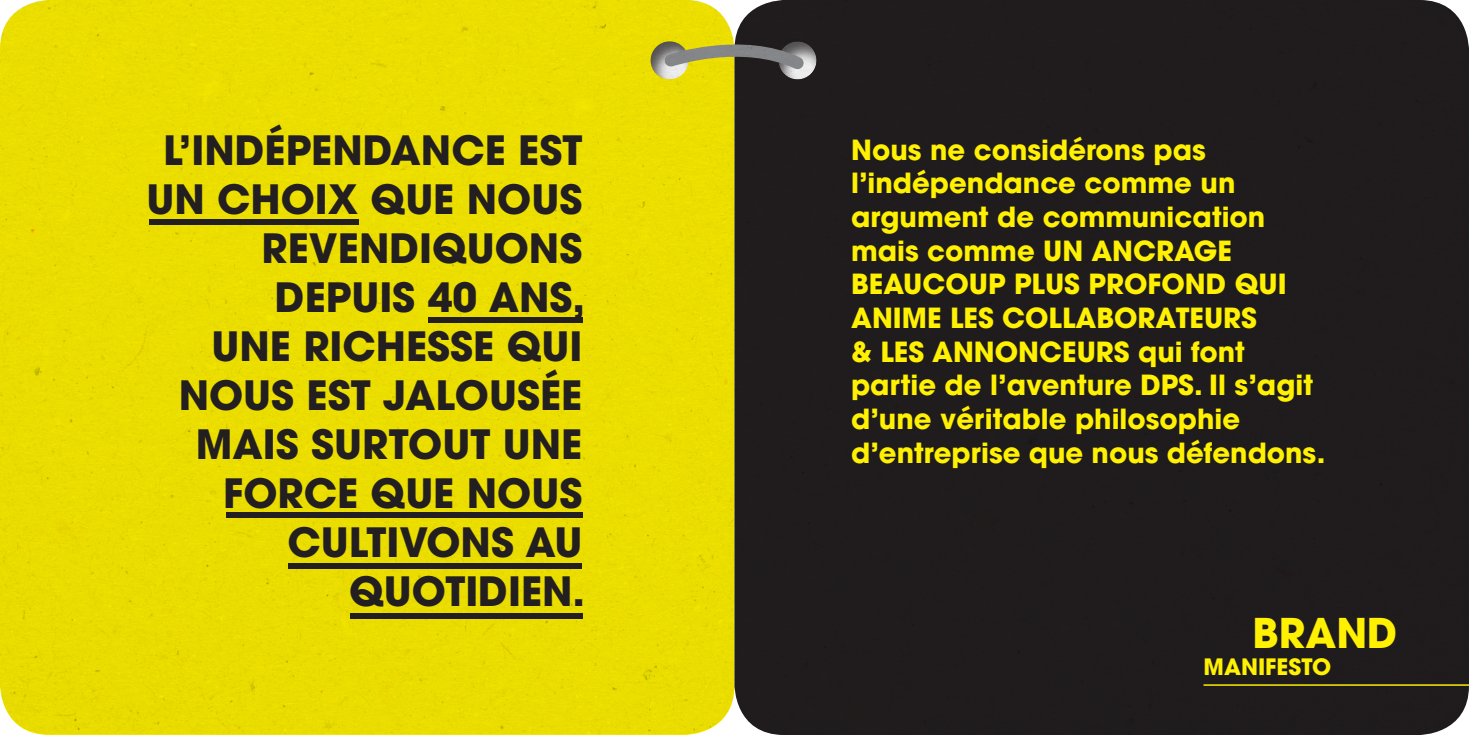
<style>
.page{position:relative;width:1469px;height:735px;background:#fff}
.page>*{position:absolute;margin:0;border:0;box-sizing:border-box;transform-origin:0 0}
.t1{font:700 40.6px "Avant Garde LT";color:#fff101}
.t2{font:700 40.07px/49px "Avant Garde LT";color:#231f20;text-align:right}
.t3{font:700 27.47px/33.6px "Avant Garde LT";color:#fff101}
.t4{font:700 22.4px "Avant Garde LT";color:#fff101}
</style>
<div class="page">
<img style="left:0;top:0;width:1468px;height:734px">
<div style="left:149px;top:220px;width:209px;height:5px;background:#231f20"></div>
<div style="left:428px;top:317px;width:154px;height:5px;background:#231f20"></div>
<div style="left:226px;top:512px;width:356px;height:5px;background:#231f20"></div>
<div style="left:288px;top:562px;width:294px;height:6px;background:#231f20"></div>
<div style="left:350px;top:613px;width:232px;height:5px;background:#231f20"></div>
<hr style="left:1203px;top:684px;width:265px;height:1px;background:#fff101">
<p class="t2" style="left:146px;top:125px;width:437px">L’INDÉPENDANCE EST<br>UN CHOIX QUE NOUS<br>REVENDIQUONS</p>
<p class="t2" style="left:179px;top:272px;width:408px">DEPUIS 40 ANS,<br>UNE RICHESSE QUI<br>NOUS EST JALOUSÉE</p>
<p class="t2" style="left:196px;top:419px;width:391px">MAIS SURTOUT UNE<br>FORCE QUE NOUS<br>CULTIVONS AU<br>QUOTIDIEN.</p>
<p class="t3" style="left:851px;top:132px;width:476px">Nous ne considérons pas l’indépendance comme un argument de communication mais comme UN ANCRAGE<br>BEAUCOUP PLUS PROFOND QUI<br>ANIME LES COLLABORATEURS<br>&amp; LES ANNONCEURS qui font partie de l’aventure DPS. Il s’agit d’une véritable philosophie d’entreprise que nous défendons.</p>
<p class="t1" style="left:1252px;top:606px;width:146px">BRAND</p>
<p class="t4" style="left:1203px;top:651px;width:129px">MANIFESTO</p>
</div>
